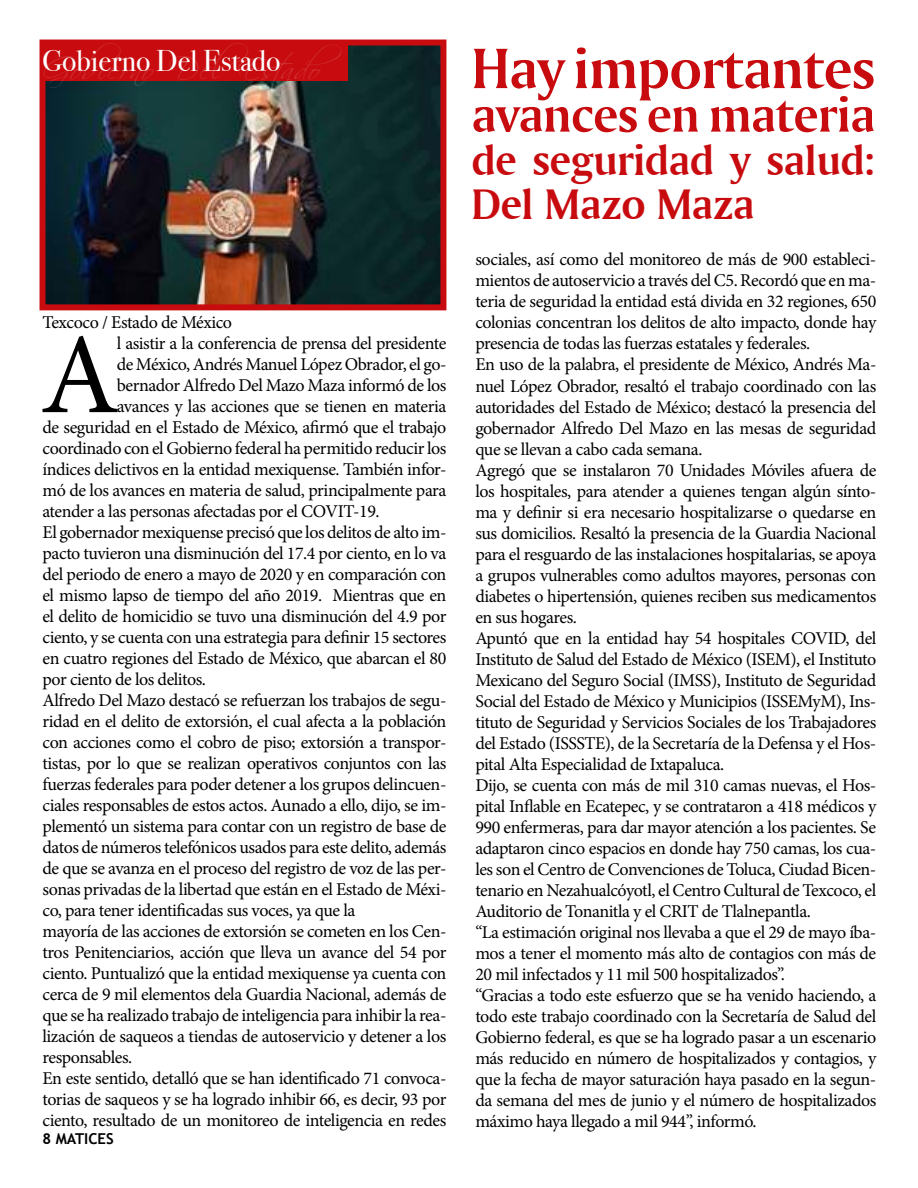
<style>
.page{position:relative;width:918px;height:1188px;background:#fff}
.page>*{position:absolute;margin:0;border:0;box-sizing:border-box;transform-origin:0 0}
.t1{font:114.9px "Minion Pro";color:#000}
.t2{font:60px "Amerigo BT Bold A";letter-spacing:-.01em;color:#c80b0f}
.t3{font:52.5px "Amerigo BT Bold A";letter-spacing:-.01em;color:#c80b0f}
.t4{font:45px/43.5px "Amerigo BT Bold A";letter-spacing:-.01em;color:#c80b0f}
.t5{font:30px "Bodoni Svty Two ITCTT";color:#fff}
.t6{font:30px "Scriptina";letter-spacing:.04em;color:#fff}
.t7{font:18px/21px "Minion Pro";letter-spacing:-.025em;color:#000}
.t8{font:700 15px "Trebuchet MS";color:#000}
</style>
<div class="page">
<img style="left:47px;top:47px;width:392px;height:256px">
<div style="left:40px;top:40px;width:406px;height:270px;border:6px solid #c80b0f"></div>
<div style="left:43px;top:43px;width:305px;height:38px;background:#c80b0f"></div>
<h3 class="t6" style="left:43px;top:51px;width:301px">Gobierno DelEstado</h3>
<h2 class="t2" style="left:472px;top:46px;width:405px">Hay importantes</h2>
<h3 class="t5" style="left:42px;top:48px;width:240px">Gobierno Del Estado</h3>
<h3 class="t3" style="left:472px;top:94px;width:405px">avances en materia</h3>
<h3 class="t4" style="left:472px;top:142px;width:405px">de seguridad y salud:<br>Del Mazo Maza</h3>
<p class="t7" style="left:43px;top:314px;width:191px">Texcoco / Estado de México</p>
<h1 class="t1" style="left:40px;top:330px;width:81px">A</h1>
<p class="t7" style="left:117px;top:335px;width:331px">l asistir a la conferencia de prensa del presidente</p>
<p class="t7" style="left:117px;top:356px;width:331px">de México, Andrés Manuel López Obrador, el go-</p>
<p class="t7" style="left:117px;top:377px;width:331px">bernador Alfredo Del Mazo Maza informó de los</p>
<p class="t7" style="left:117px;top:398px;width:331px">avances y las acciones que se tienen en materia</p>
<p class="t7" style="left:43px;top:419px;width:405px">de seguridad en el Estado de México, afirmó que el trabajo</p>
<p class="t7" style="left:43px;top:440px;width:405px">coordinado con el Gobierno federal ha permitido reducir los</p>
<p class="t7" style="left:43px;top:461px;width:405px">índices delictivos en la entidad mexiquense. También infor-</p>
<p class="t7" style="left:43px;top:482px;width:405px">mó de los avances en materia de salud, principalmente para</p>
<p class="t7" style="left:43px;top:503px;width:339px">atender a las personas afectadas por el COVIT-19.</p>
<p class="t7" style="left:43px;top:524px;width:405px">El gobernador mexiquense precisó que los delitos de alto im-</p>
<p class="t7" style="left:43px;top:545px;width:405px">pacto tuvieron una disminución del 17.4 por ciento, en lo va</p>
<p class="t7" style="left:43px;top:566px;width:405px">del periodo de enero a mayo de 2020 y en comparación con</p>
<p class="t7" style="left:43px;top:587px;width:405px">el mismo lapso de tiempo del año 2019. Mientras que en</p>
<p class="t7" style="left:43px;top:608px;width:405px">el delito de homicidio se tuvo una disminución del 4.9 por</p>
<p class="t7" style="left:43px;top:629px;width:405px">ciento, y se cuenta con una estrategia para definir 15 sectores</p>
<p class="t7" style="left:43px;top:650px;width:405px">en cuatro regiones del Estado de México, que abarcan el 80</p>
<p class="t7" style="left:43px;top:671px;width:165px">por ciento de los delitos.</p>
<p class="t7" style="left:43px;top:692px;width:405px">Alfredo Del Mazo destacó se refuerzan los trabajos de segu-</p>
<p class="t7" style="left:43px;top:713px;width:405px">ridad en el delito de extorsión, el cual afecta a la población</p>
<p class="t7" style="left:43px;top:734px;width:405px">con acciones como el cobro de piso; extorsión a transpor-</p>
<p class="t7" style="left:43px;top:755px;width:405px">tistas, por lo que se realizan operativos conjuntos con las</p>
<p class="t7" style="left:43px;top:776px;width:405px">fuerzas federales para poder detener a los grupos delincuen-</p>
<p class="t7" style="left:43px;top:797px;width:405px">ciales responsables de estos actos. Aunado a ello, dijo, se im-</p>
<p class="t7" style="left:43px;top:818px;width:405px">plementó un sistema para contar con un registro de base de</p>
<p class="t7" style="left:43px;top:839px;width:405px">datos de números telefónicos usados para este delito, además</p>
<p class="t7" style="left:43px;top:860px;width:405px">de que se avanza en el proceso del registro de voz de las per-</p>
<p class="t7" style="left:43px;top:881px;width:405px">sonas privadas de la libertad que están en el Estado de Méxi-</p>
<p class="t7" style="left:43px;top:902px;width:315px">co, para tener identificadas sus voces, ya que la</p>
<p class="t7" style="left:43px;top:923px;width:406px">mayoría de las acciones de extorsión se cometen en los Cen-</p>
<p class="t7" style="left:43px;top:944px;width:405px">tros Penitenciarios, acción que lleva un avance del 54 por</p>
<p class="t7" style="left:43px;top:965px;width:405px">ciento. Puntualizó que la entidad mexiquense ya cuenta con</p>
<p class="t7" style="left:43px;top:986px;width:405px">cerca de 9 mil elementos dela Guardia Nacional, además de</p>
<p class="t7" style="left:43px;top:1007px;width:405px">que se ha realizado trabajo de inteligencia para inhibir la rea-</p>
<p class="t7" style="left:43px;top:1028px;width:405px">lización de saqueos a tiendas de autoservicio y detener a los</p>
<p class="t7" style="left:43px;top:1049px;width:91px">responsables.</p>
<p class="t7" style="left:43px;top:1070px;width:405px">En este sentido, detalló que se han identificado 71 convoca-</p>
<p class="t7" style="left:43px;top:1091px;width:405px">torias de saqueos y se ha logrado inhibir 66, es decir, 93 por</p>
<p class="t7" style="left:43px;top:1112px;width:405px">ciento, resultado de un monitoreo de inteligencia en redes</p>
<p class="t8" style="left:43px;top:1130px;width:73px">8 MATICES</p>
<p class="t7" style="left:475px;top:251px;width:403px">sociales, así como del monitoreo de más de 900 estableci&shy;mientos de autoservicio a través del C5. Recordó que en ma&shy;teria de seguridad la entidad está divida en 32 regiones, 650 colonias concentran los delitos de alto impacto, donde hay presencia de todas las fuerzas estatales y federales.<br>En uso de la palabra, el presidente de México, Andrés Ma&shy;nuel López Obrador, resaltó el trabajo coordinado con las autoridades del Estado de México; destacó la presencia del gobernador Alfredo Del Mazo en las mesas de seguridad que se llevan a cabo cada semana.<br>Agregó que se instalaron 70 Unidades Móviles afuera de los hospitales, para atender a quienes tengan algún sínto&shy;ma y definir si era necesario hospitalizarse o quedarse en sus domicilios. Resaltó la presencia de la Guardia Nacional para el resguardo de las instalaciones hospitalarias, se apoya a grupos vulnerables como adultos mayores, personas con diabetes o hipertensión, quienes reciben sus medicamentos en sus hogares.<br>Apuntó que en la entidad hay 54 hospitales COVID, del Instituto de Salud del Estado de México (ISEM), el Instituto Mexicano del Seguro Social (IMSS), Instituto de Seguridad Social del Estado de México y Municipios (ISSEMyM), Ins&shy;tituto de Seguridad y Servicios Sociales de los Trabajadores del Estado (ISSSTE), de la Secretaría de la Defensa y el Hos&shy;pital Alta Especialidad de Ixtapaluca.<br>Dijo, se cuenta con más de mil 310 camas nuevas, el Hos&shy;pital Inflable en Ecatepec, y se contrataron a 418 médicos y 990 enfermeras, para dar mayor atención a los pacientes. Se adaptaron cinco espacios en donde hay 750 camas, los cua&shy;les son el Centro de Convenciones de Toluca, Ciudad Bicen&shy;tenario en Nezahualcóyotl, el Centro Cultural de Texcoco, el Auditorio de Tonanitla y el CRIT de Tlalnepantla.<br>“La estimación original nos llevaba a que el 29 de mayo íba&shy;mos a tener el momento más alto de contagios con más de 20 mil infectados y 11 mil 500 hospitalizados”.<br>“Gracias a todo este esfuerzo que se ha venido haciendo, a todo este trabajo coordinado con la Secretaría de Salud del Gobierno federal, es que se ha logrado pasar a un escenario más reducido en número de hospitalizados y contagios, y que la fecha de mayor saturación haya pasado en la segun&shy;da semana del mes de junio y el número de hospitalizados máximo haya llegado a mil 944”, informó.</p>
</div>
